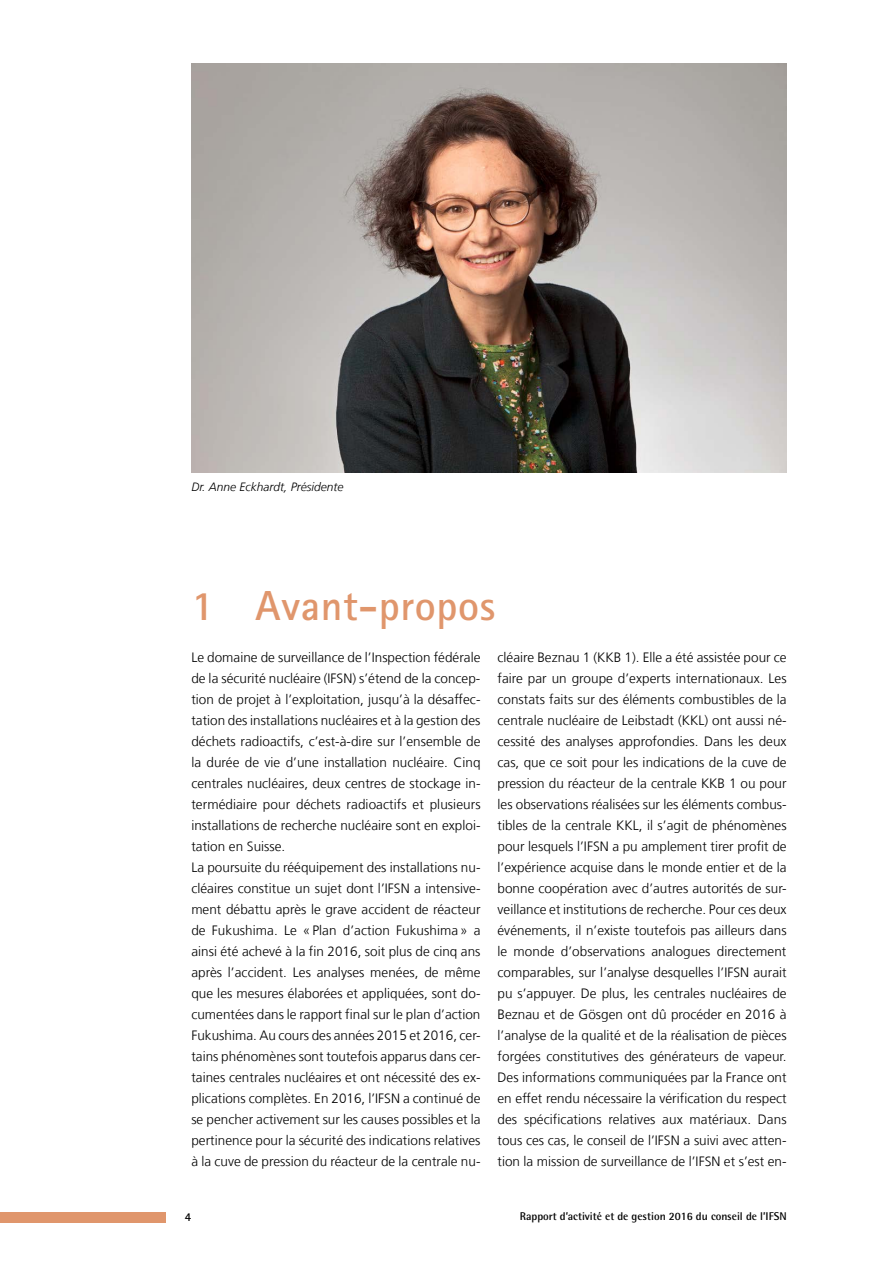
<style>
.page{position:relative;width:893px;height:1263px;background:#fff}
.page>*{position:absolute;margin:0;border:0;box-sizing:border-box;transform-origin:0 0}
.t1{font:700 42px "Rotis Sans Serif Pro";letter-spacing:.015em;color:#e0966c}
.t2{font:300 13.5px/21px "Frutiger LT Com";letter-spacing:.005em;color:#000}
.t3{font:italic 300 12px "Frutiger LT Com";color:#000}
.t4{font:700 12px "Rotis Semi Sans Pro";color:#000}
.t5{font:700 11.25px "Rotis Semi Sans Pro";color:#000}
</style>
<div class="page">
<div style="left:0;top:1212px;width:166px;height:10px;background:#e0966c"></div>
<img style="left:191px;top:64px;width:596px;height:409px">
<p class="t3" style="left:191px;top:480px;width:154px">Dr. Anne Eckhardt, Présidente</p>
<h1 class="t1" style="left:191px;top:579px;width:306px">1 Avant-propos</h1>
<p class="t2" style="left:191px;top:647px;width:291px">Le domaine de surveillance de l’Inspection fédérale de la sécurité nucléaire (IFSN) s’étend de la concep&shy;tion de projet à l’exploitation, jusqu’à la désaffec&shy;tation des installations nucléaires et à la gestion des déchets radioactifs, c’est-à-dire sur l’ensemble de la durée de vie d’une installation nucléaire. Cinq centrales nucléaires, deux centres de stockage in&shy;termédiaire pour déchets radioactifs et plusieurs installations de recherche nucléaire sont en exploi&shy;tation en Suisse.<br>La poursuite du rééquipement des installations nu&shy;cléaires constitue un sujet dont l’IFSN a intensive&shy;ment débattu après le grave accident de réacteur de Fukushima. Le « Plan d’action Fukushima » a ainsi été achevé à la fin 2016, soit plus de cinq ans après l’accident. Les analyses menées, de même que les mesures élaborées et appliquées, sont do&shy;cumentées dans le rapport final sur le plan d’action Fukushima. Au cours des années 2015 et 2016, cer&shy;tains phénomènes sont toutefois apparus dans cer&shy;taines centrales nucléaires et ont nécessité des ex&shy;plications complètes. En 2016, l’IFSN a continué de se pencher activement sur les causes possibles et la pertinence pour la sécurité des indications relatives à la cuve de pression du réacteur de la centrale nu-</p>
<p class="t2" style="left:497px;top:647px;width:291px;text-align:justify">cléaire Beznau 1 (KKB 1). Elle a été assistée pour ce faire par un groupe d’experts internationaux. Les constats faits sur des éléments combustibles de la centrale nucléaire de Leibstadt (KKL) ont aussi né&shy;cessité des analyses approfondies. Dans les deux cas, que ce soit pour les indications de la cuve de pression du réacteur de la centrale KKB 1 ou pour les observations réalisées sur les éléments combus&shy;tibles de la centrale KKL, il s’agit de phénomènes pour lesquels l’IFSN a pu amplement tirer profit de l’expérience acquise dans le monde entier et de la bonne coopération avec d’autres autorités de sur&shy;veillance et institutions de recherche. Pour ces deux événements, il n’existe toutefois pas ailleurs dans le monde d’observations analogues directement comparables, sur l’analyse desquelles l’IFSN aurait pu s’appuyer. De plus, les centrales nucléaires de Beznau et de Gösgen ont dû procéder en 2016 à l’analyse de la qualité et de la réalisation de pièces forgées constitutives des générateurs de vapeur.<br>Des informations communiquées par la France ont en effet rendu nécessaire la vérification du respect des spécifications relatives aux matériaux. Dans tous ces cas, le conseil de l’IFSN a suivi avec atten&shy;tion la mission de surveillance de l’IFSN et s’est en-</p>
<p class="t4" style="left:185px;top:1210px;width:8px">4</p>
<p class="t5" style="left:520px;top:1209px;width:268px">Rapport d’activité et de gestion 2016 du conseil de l’IFSN</p>
</div>
